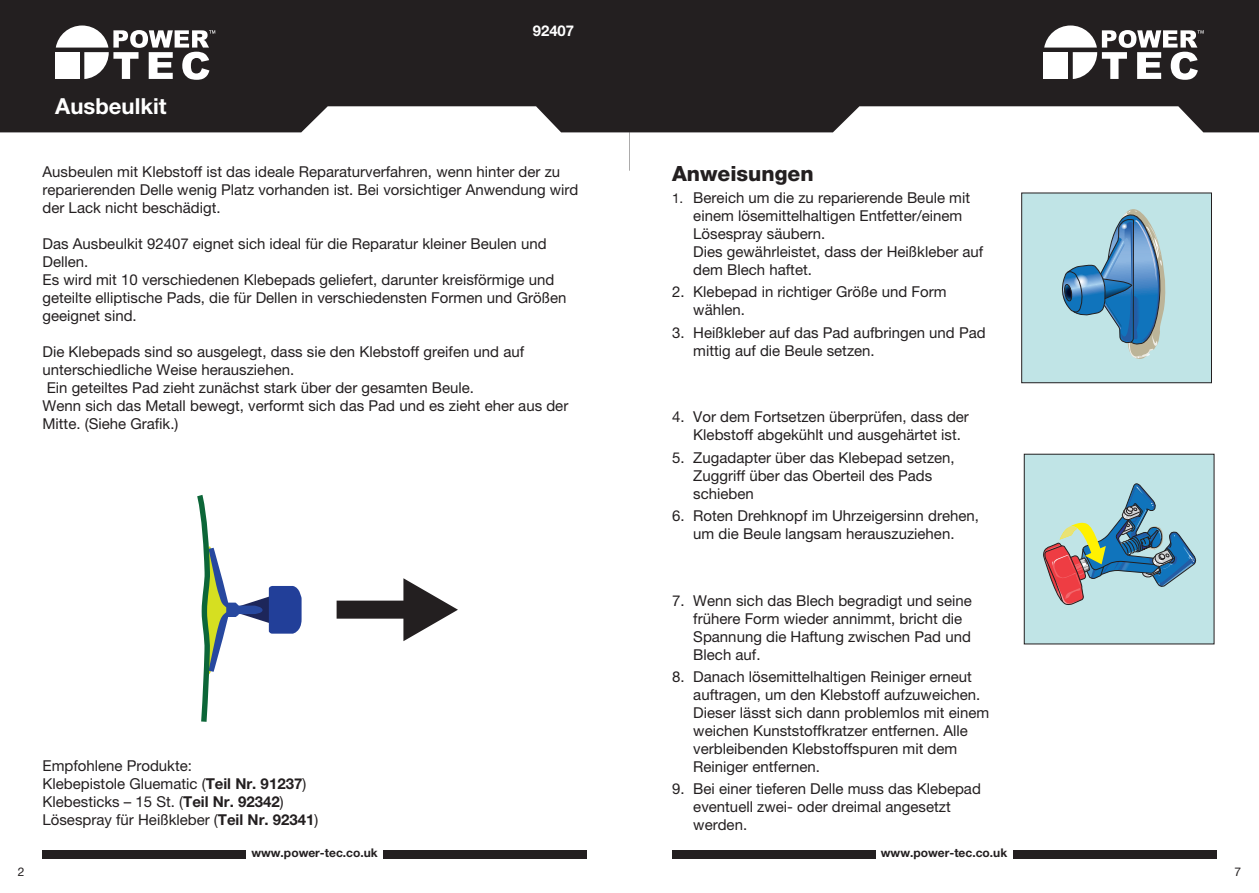
<style>
.page{position:relative;width:1259px;height:893px;background:#fff}
.page>*{position:absolute;margin:0;border:0;box-sizing:border-box;transform-origin:0 0}
.t1{font:700 22.05px "Helvetica Neue LT Pro";color:#fff}
.t2{font:800 21px "Helvetica Neue LT Pro";color:#231f20}
.t3{font:15px/18px "Helvetica Neue LT Pro";color:#231f20}
.t4{font:700 14.85px "Helvetica Neue LT Pro";color:#fff}
.t5{font:700 12px "Helvetica Neue LT Pro";color:#231f20}
.t6{font:12px "Helvetica Neue LT Pro";color:#231f20}
.s1{font-weight:700}
.s2{font-size:13.5px}
</style>
<div class="page">
<div style="left:43px;top:850px;width:544px;height:9px;background:#231f20"></div>
<div style="left:246px;top:848px;width:136px;height:13px;background:#fff"></div>
<div style="left:672px;top:850px;width:544px;height:9px;background:#231f20"></div>
<div style="left:876px;top:848px;width:136px;height:13px;background:#fff"></div>
<div style="left:0;top:0;width:629px;height:170px;background:#231f20"></div>
<div style="left:55px;top:52px;width:25px;height:27px;background:#fff"></div>
<svg style="left:56px;top:26px;width:159px;height:54px"></svg>
<svg style="left:0;top:106px;width:629px;height:64px;fill:#fff"></svg>
<div style="left:629px;top:0;width:630px;height:106px;background:#231f20"></div>
<div style="left:1043px;top:52px;width:25px;height:27px;background:#fff"></div>
<svg style="left:1044px;top:26px;width:159px;height:54px"></svg>
<svg style="left:629px;top:106px;width:630px;height:206px"></svg>
<div style="left:336px;top:601px;width:77px;height:18px;background:#231f20"></div>
<svg style="left:403px;top:578px;width:55px;height:63px"></svg>
<svg style="left:197px;top:494px;width:104px;height:228px"></svg>
<div style="left:1021px;top:193px;width:190px;height:190px;background:#c0e4e6"></div>
<div style="left:1021px;top:193px;width:190px;height:190px;border:1px solid #231f20"></div>
<svg style="left:1055px;top:191px;width:112px;height:193px"></svg>
<div style="left:1024px;top:454px;width:190px;height:190px;background:#c0e4e6"></div>
<div style="left:1024px;top:454px;width:190px;height:190px;border:1px solid #231f20"></div>
<svg style="left:1043px;top:483px;width:154px;height:122px"></svg>
<h1 class="t1" style="left:55px;top:92px;width:113px">Ausbeulkit</h1>
<p class="t4" style="left:533px;top:22px;width:43px">92407</p>
<p class="t3" style="left:43px;top:162px;width:537px">Ausbeulen mit Klebstoff ist das ideale Reparaturverfahren, wenn hinter der zu reparierenden Delle wenig Platz vorhanden ist. Bei vorsichtiger Anwendung wird der Lack nicht beschädigt.</p>
<p class="t3" style="left:43px;top:234px;width:525px">Das Ausbeulkit 92407 eignet sich ideal für die Reparatur kleiner Beulen und Dellen.<br>Es wird mit 10 verschiedenen Klebepads geliefert, darunter kreisförmige und geteilte elliptische Pads, die für Dellen in verschiedensten Formen und Größen geeignet sind.</p>
<p class="t3" style="left:43px;top:342px;width:527px">Die Klebepads sind so ausgelegt, dass sie den Klebstoff greifen und auf unterschiedliche Weise herausziehen.<br>Ein geteiltes Pad zieht zunächst stark über der gesamten Beule.<br>Wenn sich das Metall bewegt, verformt sich das Pad und es zieht eher aus der Mitte. (Siehe Grafik.)</p>
<p class="t3" style="left:43px;top:756px;width:277px">Empfohlene Produkte:<br>Klebepistole Gluematic (<span class="s1">Teil Nr. 91237</span>)<br>Klebesticks – 15 St. (<span class="s1">Teil Nr. 92342</span>)<br>Lösespray für Heißkleber (<span class="s1">Teil Nr. 92341</span>)</p>
<h2 class="t2" style="left:672px;top:161px;width:143px">Anweisungen</h2>
<p class="t3" style="left:693px;top:189px;width:292px;text-indent:-21px"><span class="s2">1.</span> Bereich um die zu reparierende Beule mit einem lösemittelhaltigen Entfetter/einem Lösespray säubern.<br>Dies gewährleistet, dass der Heißkleber auf dem Blech haftet.</p>
<p class="t3" style="left:693px;top:283px;width:255px;text-indent:-21px">2. Klebepad in richtiger Größe und Form wählen.</p>
<p class="t3" style="left:693px;top:323px;width:294px;text-indent:-21px">3. Heißkleber auf das Pad aufbringen und Pad mittig auf die Beule setzen.</p>
<p class="t3" style="left:693px;top:408px;width:277px;text-indent:-21px">4. Vor dem Fortsetzen überprüfen, dass der<br>Klebstoff abgekühlt und ausgehärtet ist.</p>
<p class="t3" style="left:693px;top:448px;width:263px;text-indent:-21px">5. Zugadapter über das Klebepad setzen,<br>Zuggriff über das Oberteil des Pads schieben</p>
<p class="t3" style="left:672px;top:506px;width:308px;text-align:center">6. Roten Drehknopf im Uhrzeigersinn drehen, um die Beule langsam herauszuziehen.</p>
<p class="t3" style="left:693px;top:591px;width:280px;text-indent:-21px">7. Wenn sich das Blech begradigt und seine frühere Form wieder annimmt, bricht die<br>Spannung die Haftung zwischen Pad und<br>Blech auf.</p>
<p class="t3" style="left:693px;top:667px;width:297px;text-indent:-21px">8. Danach lösemittelhaltigen Reiniger erneut auftragen, um den Klebstoff aufzuweichen.<br>Dieser lässt sich dann problemlos mit einem weichen Kunststoffkratzer entfernen. Alle verbleibenden Klebstoffspuren mit dem Reiniger entfernen.</p>
<p class="t3" style="left:693px;top:780px;width:289px;text-indent:-21px">9. Bei einer tieferen Delle muss das Klebepad eventuell zwei- oder dreimal angesetzt werden.</p>
<p class="t5" style="left:251px;top:845px;width:128px">www.power-tec.co.uk</p>
<p class="t5" style="left:881px;top:845px;width:128px">www.power-tec.co.uk</p>
<p class="t6" style="left:18px;top:865px;width:8px">2</p>
<p class="t6" style="left:1234px;top:865px;width:8px">7</p>
</div>
